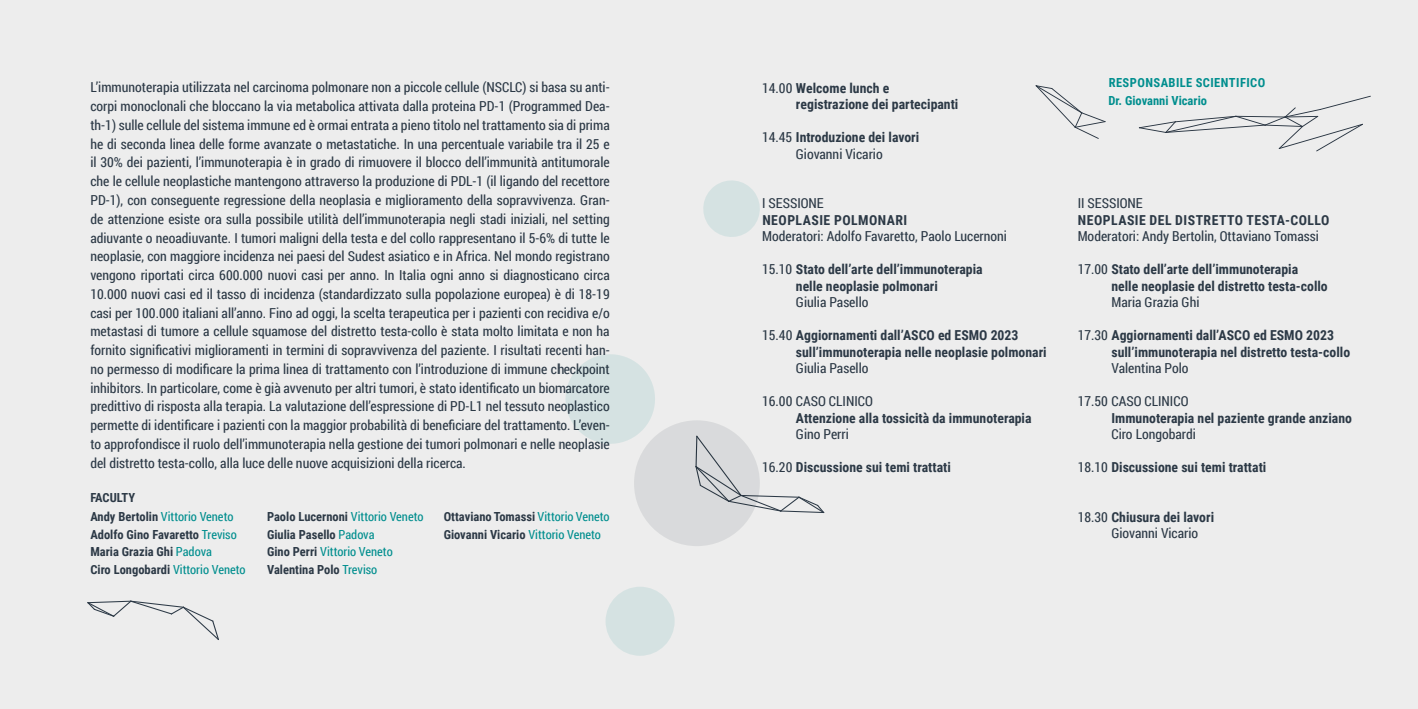
<style>
.page{position:relative;width:1418px;height:709px;background:#fff}
.page>*{position:absolute;margin:0;border:0;box-sizing:border-box;transform-origin:0 0}
.t1{font:13.75px/18.8px "Roboto Condensed";color:#2c3946;text-align:justify}
.t2{font:700 13.75px/16.5px "Roboto Condensed";color:#2c3946}
.t3{font:700 13.75px "Roboto Condensed";letter-spacing:.035em;color:#2c3946}
.t4{font:700 12.5px/17.5px "Roboto Condensed";color:#2c3946}
.t5{font:700 12.5px/17.5px "Roboto Condensed";letter-spacing:.035em;color:#008e8e}
.s1{font-weight:400}
.s2{font-weight:400;color:#008e8e}
.s3{font-weight:700}
</style>
<div class="page">
<div style="left:0;top:0;width:1417px;height:709px;background:#ededed"></div>
<svg style="left:1138px;top:96px;width:232px;height:55px"></svg>
<svg style="left:1035px;top:85px;width:70px;height:54px"></svg>
<svg style="left:744px;top:442px;width:80px;height:71px"></svg>
<div style="left:634px;top:420px;width:125px;height:126px;background:#d9dadc;border-radius:50%"></div>
<div style="left:605px;top:586px;width:69px;height:70px;background:#d5e2e2;border-radius:50%"></div>
<svg style="left:565px;top:354px;width:95px;height:92px"></svg>
<svg style="left:703px;top:180px;width:57px;height:57px"></svg>
<svg style="left:87px;top:600px;width:132px;height:40px"></svg>
<p class="t1" style="left:90px;top:78px;width:521px">L’immunoterapia utilizzata nel carcinoma polmonare non a piccole cellule (NSCLC) si basa su anti&shy;corpi monoclonali che bloccano la via metabolica attivata dalla proteina PD-1 (Programmed Dea&shy;th-1) sulle cellule del sistema immune ed è ormai entrata a pieno titolo nel trattamento sia di prima he di seconda linea delle forme avanzate o metastatiche. In una percentuale variabile tra il 25 e il 30% dei pazienti, l’immunoterapia è in grado di rimuovere il blocco dell’immunità antitumorale che le cellule neoplastiche mantengono attraverso la produzione di PDL-1 (il ligando del recettore PD-1), con conseguente regressione della neoplasia e miglioramento della sopravvivenza. Gran&shy;de attenzione esiste ora sulla possibile utilità dell’immunoterapia negli stadi iniziali, nel setting adiuvante o neoadiuvante. I tumori maligni della testa e del collo rappresentano il 5-6% di tutte le neoplasie, con maggiore incidenza nei paesi del Sudest asiatico e in Africa. Nel mondo registrano vengono riportati circa 600.000 nuovi casi per anno. In Italia ogni anno si diagnosticano circa 10.000 nuovi casi ed il tasso di incidenza (standardizzato sulla popolazione europea) è di 18-19 casi per 100.000 italiani all’anno. Fino ad oggi, la scelta terapeutica per i pazienti con recidiva e/o metastasi di tumore a cellule squamose del distretto testa-collo è stata molto limitata e non ha fornito significativi miglioramenti in termini di sopravvivenza del paziente. I risultati recenti han&shy;no permesso di modificare la prima linea di trattamento con l’introduzione di immune checkpoint inhibitors. In particolare, come è già avvenuto per altri tumori, è stato identificato un biomarcatore predittivo di risposta alla terapia. La valutazione dell’espressione di PD-L1 nel tessuto neoplastico permette di identificare i pazienti con la maggior probabilità di beneficiare del trattamento. L’even&shy;to approfondisce il ruolo dell’immunoterapia nella gestione dei tumori polmonari e nelle neoplasie del distretto testa-collo, alla luce delle nuove acquisizioni della ricerca.</p>
<p class="t2" style="left:796px;top:79px;width:164px;text-indent:-34px"><span class="s1">14.00</span> Welcome lunch e registrazione dei partecipanti</p>
<p class="t2" style="left:762px;top:128px;width:159px;text-align:center"><span class="s1">14.45</span> Introduzione dei lavori<br><span class="s1">Giovanni Vicario</span></p>
<p class="t1" style="left:762px;top:193px;width:63px">I SESSIONE</p>
<p class="t3" style="left:762px;top:210px;width:146px">NEOPLASIE POLMONARI</p>
<p class="t1" style="left:762px;top:226px;width:246px">Moderatori: Adolfo Favaretto, Paolo Lucernoni</p>
<p class="t2" style="left:796px;top:260px;width:188px;text-indent:-34px"><span class="s1">15.10</span> Stato dell’arte dell’immunoterapia nelle neoplasie polmonari</p>
<p class="t1" style="left:796px;top:292px;width:74px">Giulia Pasello</p>
<p class="t2" style="left:796px;top:326px;width:252px;text-indent:-34px"><span class="s1">15.40</span> Aggiornamenti dall’ASCO ed ESMO 2023 sull’immunoterapia nelle neoplasie polmonari</p>
<p class="t1" style="left:796px;top:358px;width:74px">Giulia Pasello</p>
<p class="t1" style="left:762px;top:391px;width:112px">16.00 CASO CLINICO</p>
<p class="t2" style="left:796px;top:409px;width:237px">Attenzione alla tossicità da immunoterapia</p>
<p class="t1" style="left:796px;top:424px;width:54px">Gino Perri</p>
<p class="t2" style="left:762px;top:458px;width:190px"><span class="s1">16.20</span> Discussione sui temi trattati</p>
<p class="t4" style="left:90px;top:488px;width:46px">FACULTY</p>
<p class="t4" style="left:90px;top:508px;width:157px">Andy Bertolin <span class="s2">Vittorio Veneto<br></span>Adolfo Gino Favaretto <span class="s2">Treviso<br></span>Maria Grazia Ghi <span class="s2">Padova<br></span>Ciro Longobardi <span class="s2">Vittorio Veneto</span></p>
<p class="t4" style="left:267px;top:508px;width:158px">Paolo Lucernoni <span class="s2">Vittorio Veneto<br></span>Giulia Pasello <span class="s2">Padova<br></span>Gino Perri <span class="s2">Vittorio Veneto<br></span>Valentina Polo <span class="s2">Treviso</span></p>
<p class="t4" style="left:444px;top:508px;width:167px">Ottaviano Tomassi <span class="s2">Vittorio Veneto<br></span>Giovanni Vicario <span class="s2">Vittorio Veneto</span></p>
<p class="t5" style="left:1108px;top:74px;width:158px">RESPONSABILE SCIENTIFICO<br>Dr. Giovanni Vicario</p>
<p class="t1" style="left:1077px;top:193px;width:67px">II SESSIONE</p>
<p class="t3" style="left:1077px;top:210px;width:253px">NEOPLASIE DEL DISTRETTO TESTA-COLLO</p>
<p class="t1" style="left:1077px;top:226px;width:243px">Moderatori: Andy Bertolin, Ottaviano Tomassi</p>
<p class="t2" style="left:1111px;top:261px;width:218px;text-indent:-34px"><span class="s1">17.00</span> Stato dell’arte dell’immunoterapia nelle neoplasie del distretto testa-collo</p>
<p class="t1" style="left:1111px;top:292px;width:89px">Maria Grazia Ghi</p>
<p class="t2" style="left:1111px;top:327px;width:240px;text-indent:-34px"><span class="s1">17.30</span> Aggiornamenti dall’ASCO ed ESMO 2023 sull’immunoterapia nel distretto testa-collo</p>
<p class="t1" style="left:1111px;top:358px;width:79px">Valentina Polo</p>
<p class="t1" style="left:1077px;top:391px;width:112px">17.50 CASO CLINICO</p>
<p class="t2" style="left:1111px;top:409px;width:242px">Immunoterapia nel paziente grande anziano</p>
<p class="t1" style="left:1111px;top:424px;width:86px">Ciro Longobardi</p>
<p class="t2" style="left:1077px;top:459px;width:190px"><span class="s1">18.10</span> Discussione sui temi trattati</p>
<p class="t1" style="left:1111px;top:508px;width:104px;line-height:16.5px;text-indent:-34px">18.30 <span class="s3">Chiusura dei lavori<br></span>Giovanni Vicario</p>
</div>
